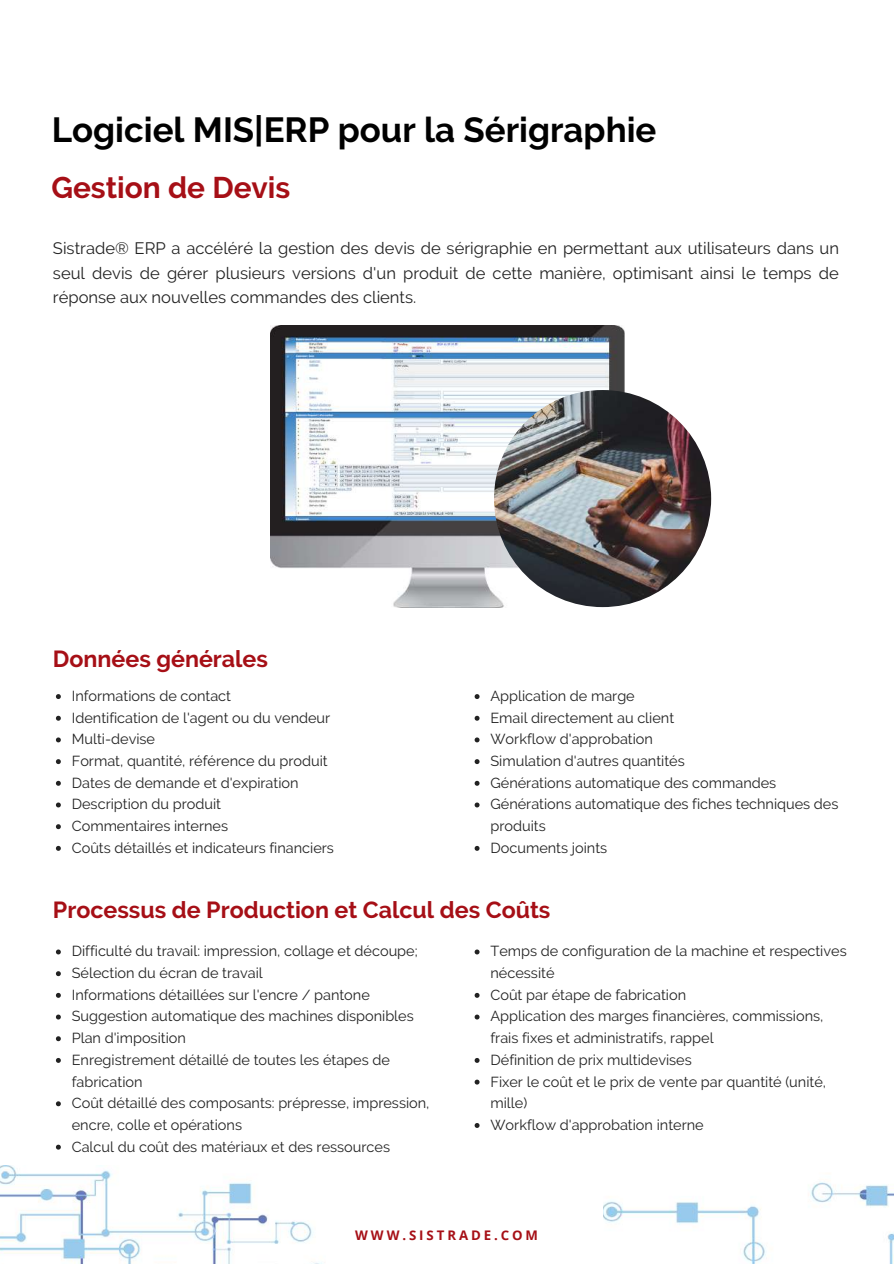
<style>
.page{position:relative;width:894px;height:1264px;background:#fff}
.page>*{position:absolute;margin:0;border:0;box-sizing:border-box;transform-origin:0 0}
.t1{font:700 34.8px "Raleway";color:#000}
.t2{font:700 29.85px "Raleway";color:#a60f16}
.t3{font:700 23.25px "Raleway";color:#a60f16}
.t4{font:16.5px/24.8px "Raleway";color:#222;text-align:justify}
.t5{font:14.55px/21.6px "Raleway";color:#222}
.t6{font:700 13.2px "Open Sans";letter-spacing:.22em;color:#a60f16}
</style>
<div class="page">
<svg style="left:56px;top:694px;width:5px;height:5px"></svg>
<svg style="left:56px;top:715px;width:5px;height:5px"></svg>
<svg style="left:56px;top:737px;width:5px;height:5px"></svg>
<svg style="left:56px;top:759px;width:5px;height:5px"></svg>
<svg style="left:56px;top:780px;width:5px;height:5px"></svg>
<svg style="left:56px;top:802px;width:5px;height:5px"></svg>
<svg style="left:56px;top:824px;width:5px;height:5px"></svg>
<svg style="left:56px;top:845px;width:5px;height:5px"></svg>
<img style="left:0;top:1165px;width:322px;height:98px">
<img style="left:603px;top:1182px;width:290px;height:81px">
<svg style="left:474px;top:694px;width:5px;height:5px"></svg>
<svg style="left:474px;top:715px;width:5px;height:5px"></svg>
<svg style="left:474px;top:737px;width:5px;height:5px"></svg>
<svg style="left:474px;top:759px;width:5px;height:5px"></svg>
<svg style="left:474px;top:780px;width:5px;height:5px"></svg>
<svg style="left:474px;top:802px;width:5px;height:5px"></svg>
<svg style="left:474px;top:845px;width:5px;height:5px"></svg>
<img style="left:270px;top:326px;width:354px;height:281px">
<img style="left:494px;top:390px;width:217px;height:217px;border-radius:50%">
<svg style="left:56px;top:949px;width:5px;height:5px"></svg>
<svg style="left:56px;top:971px;width:5px;height:5px"></svg>
<svg style="left:56px;top:992px;width:5px;height:5px"></svg>
<svg style="left:56px;top:1014px;width:5px;height:5px"></svg>
<svg style="left:56px;top:1036px;width:5px;height:5px"></svg>
<svg style="left:56px;top:1058px;width:5px;height:4px"></svg>
<svg style="left:56px;top:1101px;width:5px;height:5px"></svg>
<svg style="left:56px;top:1144px;width:5px;height:5px"></svg>
<svg style="left:474px;top:949px;width:5px;height:5px"></svg>
<svg style="left:474px;top:992px;width:5px;height:5px"></svg>
<svg style="left:474px;top:1014px;width:5px;height:5px"></svg>
<svg style="left:474px;top:1058px;width:5px;height:4px"></svg>
<svg style="left:474px;top:1079px;width:5px;height:5px"></svg>
<svg style="left:474px;top:1123px;width:5px;height:4px"></svg>
<h1 class="t1" style="left:52px;top:109px;width:606px">Logiciel MIS|ERP pour la Sérigraphie</h1>
<h2 class="t2" style="left:51px;top:170px;width:240px">Gestion de Devis</h2>
<p class="t4" style="left:53px;top:235px;width:787px">Sistrade® ERP a accéléré la gestion des devis de sérigraphie en permettant aux utilisateurs dans un seul devis de gérer plusieurs versions d'un produit de cette manière, optimisant ainsi le temps de réponse aux nouvelles commandes des clients.</p>
<h3 class="t3" style="left:53px;top:645px;width:216px">Données générales</h3>
<p class="t5" style="left:72px;top:685px;width:263px">Informations de contact<br>Identification de l'agent ou du vendeur<br>Multi-devise<br>Format, quantité, référence du produit<br>Dates de demande et d'expiration<br>Description du produit<br>Commentaires internes<br>Coûts détaillés et indicateurs financiers</p>
<p class="t5" style="left:490px;top:685px;width:349px">Application de marge<br>Email directement au client<br>Workflow d'approbation<br>Simulation d'autres quantités<br>Générations automatique des commandes<br>Générations automatique des fiches techniques des produits<br>Documents joints</p>
<h3 class="t3" style="left:53px;top:896px;width:499px">Processus de Production et Calcul des Coûts</h3>
<p class="t5" style="left:72px;top:940px;width:359px">Difficulté du travail: impression, collage et découpe; Sélection du écran de travail<br>Informations détaillées sur l'encre / pantone Suggestion automatique des machines disponibles Plan d'imposition<br>Enregistrement détaillé de toutes les étapes de fabrication<br>Coût détaillé des composants: prépresse, impression, encre, colle et opérations<br>Calcul du coût des matériaux et des ressources</p>
<p class="t5" style="left:490px;top:940px;width:357px">Temps de configuration de la machine et respectives nécessité<br>Coût par étape de fabrication<br>Application des marges financières, commissions, frais fixes et administratifs, rappel<br>Définition de prix multidevises<br>Fixer le coût et le prix de vente par quantité (unité, mille)<br>Workflow d'approbation interne</p>
<p class="t6" style="left:355px;top:1225px;width:184px">WWW.SISTRADE.COM</p>
</div>
